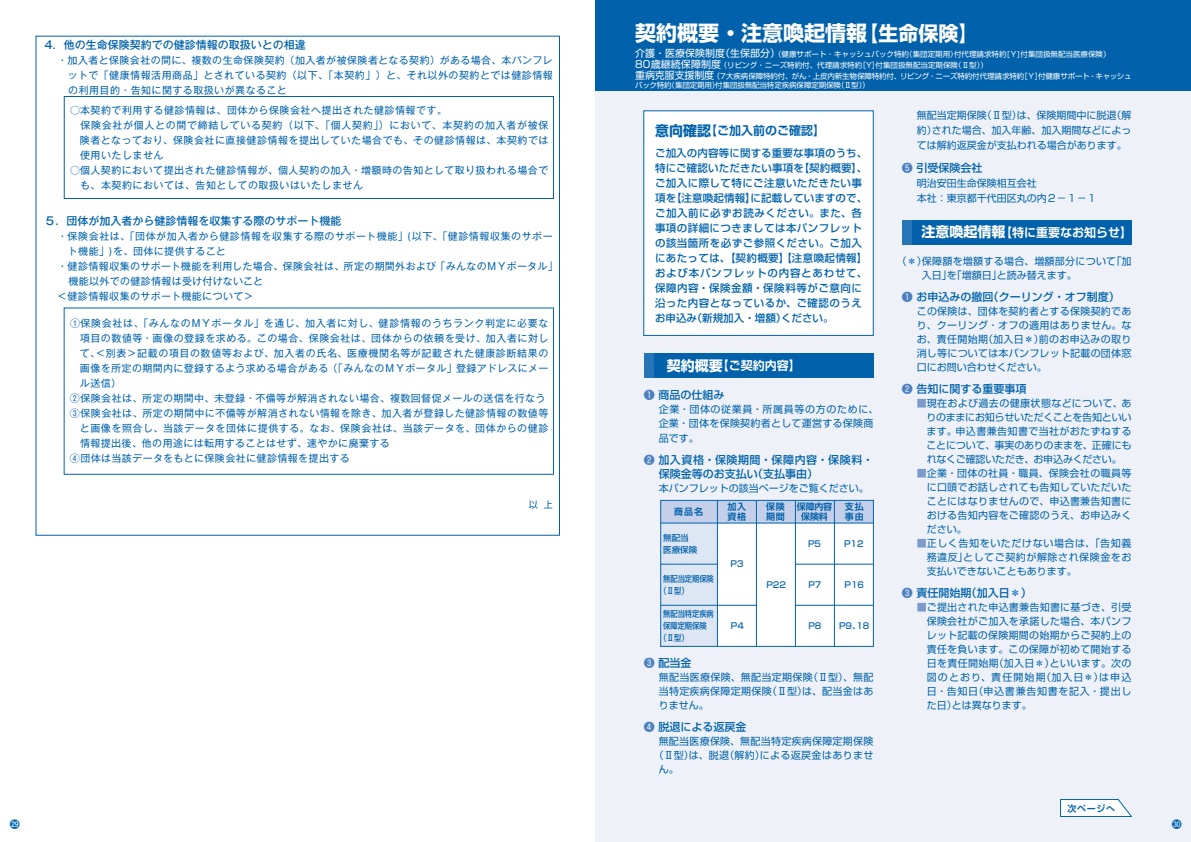
<style>
.page{position:relative;width:1191px;height:842px;background:#fff}
.page>*{position:absolute;margin:0;border:0;box-sizing:border-box;transform-origin:0 0}
.t1{font:700 21px "Shin Go Pro";color:#fff}
.t2{font:700 12px "Shin Go Pro De";color:#fff}
.t3{font:700 12px "Shin Go Pro De";color:#0162ab}
.t4{font:500 11px "Shin Go Pro";color:#0162ab}
.t5{font:500 11px "Gothic MB101 Pro";color:#0162ab}
.t6{font:500 11px/14px "Shin Go Pro";letter-spacing:.025em;color:#0162ab}
.t7{font:500 10.5px/15px "Shin Go Pro";letter-spacing:.04em;color:#0162ab}
.t8{font:10px/15px "Gothic MB101 Pro";letter-spacing:.045em;color:#0162ab;text-align:justify}
.t9{font:10px/14px "Shin Go Pro";letter-spacing:.025em;color:#0162ab;text-align:justify}
.t10{font:10px "Gothic MB101 Pro";letter-spacing:.065em;color:#0162ab}
.t11{font:10px/15px "Shin Go Pro";color:#0162ab}
.t12{font:700 9px/10.5px "Shin Go Pro De";letter-spacing:.09em;color:#0162ab}
.t13{font:9px "Shin Go Pro";color:#0162ab}
.t14{font:500 8.5px/12px "Shin Go Pro";color:#0162ab}
.t15{font:500 8.5px/12px "Shin Go Pro";color:#0162ab;scale:.85 1}
.t16{font:7.5px/11px "Shin Go Pro";letter-spacing:-.01em;color:#fff}
.s1{font-size:20px}
.s2{font-size:10px}
.s3{font-family:"Shin Go Pro";font-size:14px}
.s4{color:#4c80be}
.s5{color:#7b9bcd}
</style>
<div class="page">
<div style="left:64px;top:96px;width:490px;height:103px;border:1px solid #0162ab"></div>
<div style="left:595px;top:0;width:596px;height:842px;background:#eef2f8"></div>
<div style="left:595px;top:0;width:596px;height:91px;background:#0162ab"></div>
<div style="left:643px;top:353px;width:230px;height:25px;background:#0162ab"></div>
<div style="left:643px;top:353px;width:10px;height:25px;background:#2675b7"></div>
<div style="left:901px;top:220px;width:230px;height:25px;background:#0162ab"></div>
<div style="left:901px;top:220px;width:10px;height:25px;background:#2675b7"></div>
<div style="left:660px;top:500px;width:213px;height:146px;background:#fff"></div>
<div style="left:660px;top:523px;width:57px;height:123px;background:#dfe6f3"></div>
<div style="left:660px;top:500px;width:213px;height:23px;background:#c4d0e9"></div>
<hr style="left:660px;top:564px;width:57px;height:1px;background:#0162ab">
<hr style="left:795px;top:564px;width:78px;height:1px;background:#0162ab">
<hr style="left:660px;top:523px;width:213px;height:1px;background:#0162ab">
<hr style="left:660px;top:605px;width:96px;height:1px;background:#0162ab">
<hr style="left:795px;top:605px;width:78px;height:1px;background:#0162ab">
<hr style="left:717px;top:500px;width:1px;height:146px;background:#0162ab">
<hr style="left:756px;top:500px;width:1px;height:146px;background:#0162ab">
<hr style="left:795px;top:500px;width:1px;height:146px;background:#0162ab">
<hr style="left:834px;top:500px;width:1px;height:146px;background:#0162ab">
<div style="left:660px;top:500px;width:213px;height:146px;border:1px solid #0162ab"></div>
<div style="left:644px;top:111px;width:229px;height:224px;background:#fff"></div>
<svg style="left:1060px;top:799px;width:72px;height:18px"></svg>
<p class="t5" style="left:44px;top:35px;width:263px">4．他の生命保険契約での健診情報の取扱いとの相違</p>
<p class="t8" style="left:68px;top:51px;width:486px;text-indent:-10px">・加入者と保険会社の間に、複数の生命保険契約（加入者が被保険者となる契約）がある場合、本パンフレットで「健康情報活用商品」とされている契約（以下、「本契約」）と、それ以外の契約とでは健診情報の利用目的・告知に関する取扱いが異なること</p>
<p class="t8" style="left:70px;top:102px;width:378px">○本契約で利用する健診情報は、団体から保険会社へ提出された健診情報です。</p>
<p class="t10" style="left:70px;top:117px;width:480px">　保険会社が個人との間で締結している契約（以下、「個人契約」）において、本契約の加入者が被保</p>
<p class="t8" style="left:80px;top:132px;width:470px">険者となっており、保険会社に直接健診情報を提出していた場合でも、その健診情報は、本契約では</p>
<p class="t8" style="left:80px;top:147px;width:85px">使用いたしません</p>
<p class="t8" style="left:80px;top:162px;width:470px;text-indent:-10px">○個人契約において提出された健診情報が、個人契約の加入・増額時の告知として取り扱われる場合でも、本契約においては、告知としての取扱いはいたしません</p>
<p class="t5" style="left:44px;top:212px;width:298px">５．団体が加入者から健診情報を収集する際のサポート機能</p>
<p class="t8" style="left:57px;top:228px;width:497px">・保険会社は、「団体が加入者から健診情報を収集する際のサポート機能」(以下、「健診情報収集のサポー</p>
<p class="t8" style="left:68px;top:243px;width:159px">ト機能」)を、団体に提供すること</p>
<p class="t8" style="left:57px;top:258px;width:502px">・健診情報収集のサポート機能を利用した場合、保険会社は、所定の期間外および「みんなのＭＹポータル」</p>
<p class="t8" style="left:68px;top:273px;width:196px">機能以外での健診情報は受け付けないこと</p>
<p class="t8" style="left:57px;top:288px;width:198px">＜健診情報収集のサポート機能について＞</p>
<p class="t10" style="left:70px;top:315px;width:480px">①保険会社は、「みんなのＭＹポータル」を通じ、加入者に対し、健診情報のうちランク判定に必要な</p>
<p class="t8" style="left:80px;top:329px;width:470px">項目の数値等・画像の登録を求める。この場合、保険会社は、団体からの依頼を受け、加入者に対し</p>
<p class="t8" style="left:80px;top:344px;width:470px">て、＜別表＞記載の項目の数値等および、加入者の氏名、医療機関名等が記載された健康診断結果の</p>
<p class="t8" style="left:80px;top:359px;width:470px">画像を所定の期間内に登録するよう求める場合がある（「みんなのＭＹポータル」登録アドレスにメー</p>
<p class="t8" style="left:80px;top:374px;width:43px">ル送信）</p>
<p class="t8" style="left:70px;top:389px;width:477px">②保険会社は、所定の期間中、未登録・不備等が解消されない場合、複数回督促メールの送信を行なう</p>
<p class="t8" style="left:70px;top:404px;width:480px">③保険会社は、所定の期間中に不備等が解消されない情報を除き、加入者が登録した健診情報の数値等</p>
<p class="t8" style="left:80px;top:419px;width:470px">と画像を照合し、当該データを団体に提供する。なお、保険会社は、当該データを、団体からの健診</p>
<p class="t8" style="left:80px;top:434px;width:311px">情報提出後、他の用途には転用することはせず、速やかに廃棄する</p>
<p class="t8" style="left:70px;top:449px;width:281px">④団体は当該データをもとに保険会社に健診情報を提出する</p>
<p class="t13" style="left:529px;top:497px;width:25px">以 上</p>
<h1 class="t1" style="left:635px;top:17px;width:345px">契約概要・注意喚起情報<span class="s1">【生命保険】</span></h1>
<p class="t16" style="left:635px;top:47px;width:498px"><span class="s2">介護・医療保険制度（生保部分）</span>（健康サポート・キャッシュバック特約（集団定期用）付代理請求特約[Ｙ]付集団扱無配当医療保険）<br><span class="s2">80歳継続保障制度</span>（リビング・ニーズ特約付、代理請求特約［Y］付集団扱無配当定期保険（Ⅱ型））<br><span class="s2">重病克服支援制度</span> （7大疾病保障特約付、がん・上皮内新生物保障特約付、リビング・ニーズ特約付代理請求特約［Ｙ］付健康サポート・キャッシュ</p>
<p class="t16" style="left:635px;top:78px;width:236px">バック特約（集団定期用）付集団扱無配当特定疾病保障定期保険（Ⅱ型））</p>
<p class="t3" style="left:655px;top:120px;width:171px"><span class="s3">意向確認</span>【ご加入前のご確認】</p>
<p class="t7" style="left:655px;top:144px;width:214px">ご加入の内容等に関する重要な事項のうち、特にご確認いただきたい事項を【契約概要】、ご加入に際して特にご注意いただきたい事項を【注意喚起情報】に記載していますので、ご加入前に必ずお読みください。また、各事項の詳細につきましては本パンフレットの該当箇所を必ずご参照ください。ご加入にあたっては、【契約概要】【注意喚起情報】および本パンフレットの内容とあわせて、保障内容・保険金額・保険料等がご意向に沿った内容となっているか、ご確認のうえお申込み（新規加入・増額）ください｡</p>
<p class="t2" style="left:667px;top:356px;width:135px"><span class="s3">契約概要</span>【ご契約内容】</p>
<p class="t4" style="left:643px;top:386px;width:82px"><span class="s4">❶</span> 商品の仕組み</p>
<p class="t9" style="left:658px;top:401px;width:221px;text-align:left">企業・団体の従業員・所属員等の方のために、企業・団体を保険契約者として運営する保険商品です。</p>
<p class="t6" style="left:658px;top:451px;width:216px;text-indent:-15px"><span class="s4">❷</span> 加入資格・保険期間・保障内容・保険料・保険金等のお支払い（支払事由）</p>
<p class="t11" style="left:658px;top:479px;width:211px">本パンフレットの該当ページをご覧ください。</p>
<p class="t12" style="left:674px;top:505px;width:30px">商品名</p>
<p class="t12" style="left:797px;top:500px;width:37px;text-align:center">保障内容保険料</p>
<p class="t12" style="left:766px;top:500px;width:20px">保険期間</p>
<p class="t12" style="left:844px;top:500px;width:20px">支払事由</p>
<p class="t12" style="left:727px;top:500px;width:20px">加入資格</p>
<p class="t14" style="left:663px;top:530px;width:35px">無配当医療保険</p>
<p class="t15" style="left:659px;top:572px;width:65px;text-indent:4px">無配当定期保険（Ⅱ型）</p>
<p class="t15" style="left:663px;top:607px;width:61px">無配当特定疾病</p>
<p class="t15" style="left:663px;top:619px;width:52px">保障定期保険</p>
<p class="t15" style="left:659px;top:631px;width:36px">（Ⅱ型）</p>
<p class="t14" style="left:730px;top:557px;width:14px">P3</p>
<p class="t14" style="left:766px;top:578px;width:21px">P22</p>
<p class="t14" style="left:808px;top:536px;width:14px">P5</p>
<p class="t14" style="left:844px;top:536px;width:21px">P12</p>
<p class="t14" style="left:808px;top:578px;width:14px">P7</p>
<p class="t14" style="left:844px;top:578px;width:21px">P16</p>
<p class="t14" style="left:731px;top:619px;width:14px">P4</p>
<p class="t14" style="left:808px;top:619px;width:14px">P8</p>
<p class="t14" style="left:839px;top:619px;width:32px">P9、18</p>
<p class="t4" style="left:643px;top:654px;width:49px"><span class="s4">❸</span> 配当金</p>
<p class="t9" style="left:658px;top:669px;width:216px">無配当医療保険、無配当定期保険（Ⅱ型）、無配当特定疾病保障定期保険（Ⅱ型）は、配当金はありません。</p>
<p class="t4" style="left:643px;top:718px;width:104px"><span class="s4">❹</span> 脱退による返戻金</p>
<p class="t9" style="left:658px;top:733px;width:216px">無配当医療保険、無配当特定疾病保障定期保険</p>
<p class="t9" style="left:653px;top:747px;width:221px">（Ⅱ型）は、脱退（解約）による返戻金はありませ</p>
<p class="t9" style="left:658px;top:761px;width:21px">ん。</p>
<p class="t9" style="left:916px;top:107px;width:216px;line-height:15px">無配当定期保険（Ⅱ型）は、保険期間中に脱退（解約）された場合、加入年齢、加入期間などによっては解約返戻金が支払われる場合があります。</p>
<p class="t4" style="left:901px;top:159px;width:82px"><span class="s4">❺</span> 引受保険会社</p>
<p class="t11" style="left:916px;top:175px;width:181px">明治安田生命保険相互会社<br>本社：東京都千代田区丸の内２－１－１</p>
<p class="t2" style="left:921px;top:222px;width:212px"><span class="s3">注意喚起情報</span>【特に重要なお知らせ】</p>
<p class="t9" style="left:921px;top:253px;width:211px;text-indent:-25px">（＊）保障額を増額する場合、増額部分について「加入日」を「増額日」と読み替えます。</p>
<p class="t4" style="left:901px;top:288px;width:220px"><span class="s4">❶</span> お申込みの撤回（クーリング・オフ制度）</p>
<p class="t9" style="left:916px;top:303px;width:216px">この保険は、団体を契約者とする保険契約であり、クーリング・オフの適用はありません。なお、責任開始期（加入日＊）前のお申込みの取り消し等については本パンフレット記載の団体窓口にお問い合わせください。</p>
<p class="t4" style="left:901px;top:380px;width:126px"><span class="s4">❷</span> 告知に関する重要事項</p>
<p class="t9" style="left:926px;top:395px;width:207px;text-indent:-10px"><span class="s5">■</span>現在および過去の健康状態などについて、ありのままにお知らせいただくことを告知といいます。申込書兼告知書で当社がおたずねすることについて、事実のありのままを、正確にもれなくご確認いただき、お申込みください。</p>
<p class="t9" style="left:926px;top:465px;width:206px;text-indent:-10px"><span class="s5">■</span>企業・団体の社員・職員、保険会社の職員等に口頭でお話しされても告知していただいたことにはなりませんので、申込書兼告知書における告知内容をご確認のうえ、お申込みください。</p>
<p class="t9" style="left:926px;top:535px;width:206px;text-indent:-10px"><span class="s5">■</span>正しく告知をいただけない場合は、「告知義務違反」としてご契約が解除され保険金をお支払いできないこともあります。</p>
<p class="t4" style="left:901px;top:584px;width:132px"><span class="s4">❸</span> 責任開始期（加入日＊）</p>
<p class="t9" style="left:926px;top:599px;width:206px;text-indent:-10px"><span class="s5">■</span>ご提出された申込書兼告知書に基づき、引受保険会社がご加入を承諾した場合、本パンフレット記載の保険期間の始期からご契約上の責任を負います。この保障が初めて開始する日を責任開始期（加入日＊）といいます。次の図のとおり、責任開始期（加入日＊）は申込日・告知日（申込書兼告知書を記入・提出した日）とは異なります。</p>
<p class="t12" style="left:1067px;top:802px;width:49px">次ページへ</p>
</div>
